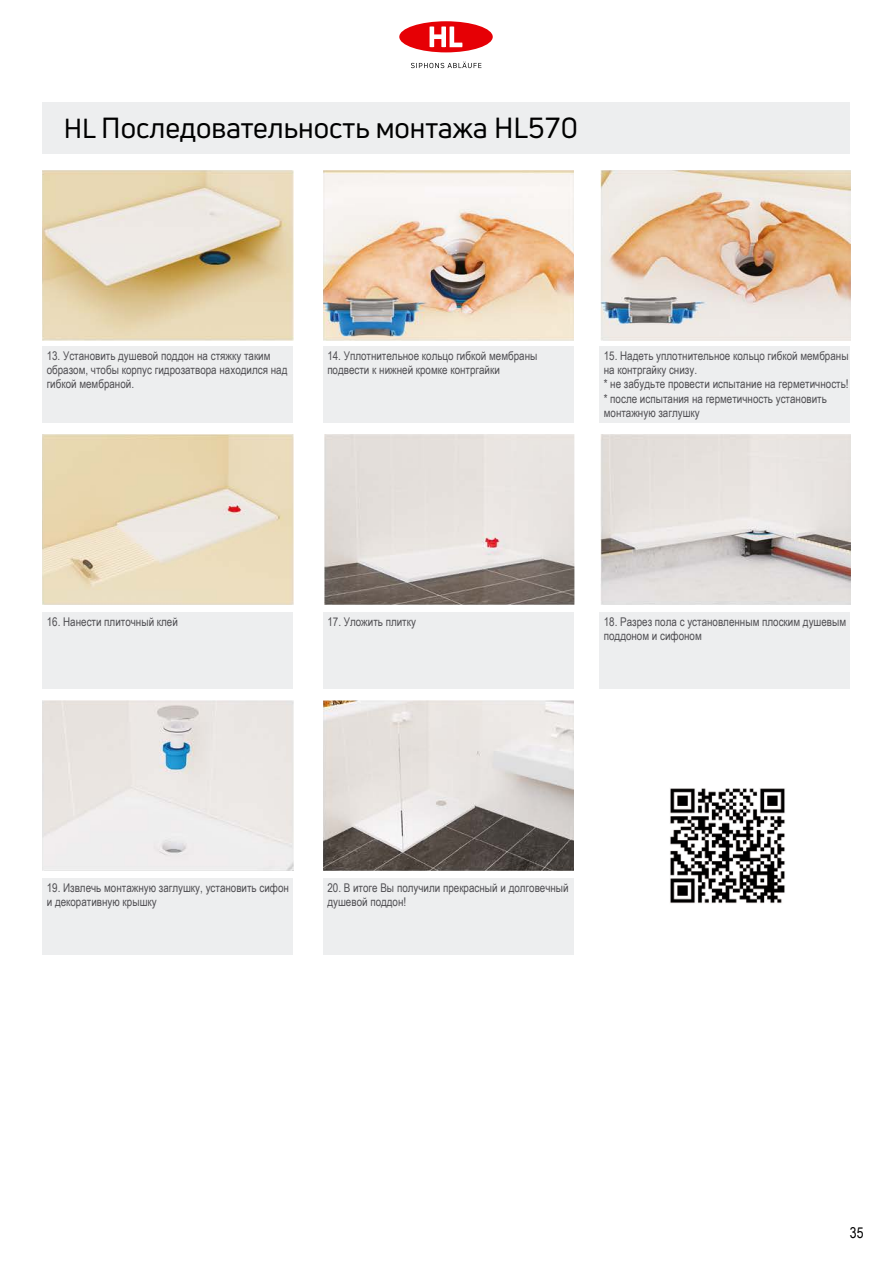
<style>
.page{position:relative;width:893px;height:1263px;background:#fff}
.page>*{position:absolute;margin:0;border:0;box-sizing:border-box;transform-origin:0 0}
.t1{font:28.5px "Uni Neue";color:#000}
.t2{font:15px "Arial Narrow";color:#000}
.t3{font:12px/14.4px "Arial Narrow";color:#504f53}
.s1{font-size:27px}
</style>
<div class="page">
<svg style="left:411px;top:62px;width:70px;height:6px"></svg>
<div style="left:399px;top:21px;width:94px;height:31px;background:#e60005;border-radius:50%"></div>
<svg style="left:430px;top:26px;width:33px;height:21px"></svg>
<img style="left:601px;top:170px;width:249px;height:170px">
<img style="left:42px;top:170px;width:251px;height:170px">
<img style="left:323px;top:170px;width:251px;height:170px">
<img style="left:601px;top:434px;width:249px;height:170px">
<img style="left:325px;top:434px;width:249px;height:170px">
<img style="left:43px;top:434px;width:250px;height:170px">
<img style="left:42px;top:700px;width:251px;height:170px">
<img style="left:323px;top:700px;width:251px;height:170px">
<img style="left:670px;top:788px;width:115px;height:115px">
<div style="left:42px;top:102px;width:808px;height:51px;background:#edeeef"></div>
<div style="left:42px;top:347px;width:251px;height:76px;background:#edeeef"></div>
<div style="left:323px;top:347px;width:251px;height:76px;background:#edeeef"></div>
<div style="left:599px;top:347px;width:251px;height:76px;background:#edeeef"></div>
<div style="left:323px;top:613px;width:251px;height:76px;background:#edeeef"></div>
<div style="left:600px;top:613px;width:250px;height:76px;background:#edeeef"></div>
<div style="left:43px;top:613px;width:250px;height:76px;background:#edeeef"></div>
<div style="left:43px;top:879px;width:250px;height:76px;background:#edeeef"></div>
<div style="left:323px;top:879px;width:251px;height:76px;background:#edeeef"></div>
<h1 class="t1" style="left:64px;top:110px;width:515px"><span class="s1">HL</span> Последовательность монтажа HL570</h1>
<p class="t3" style="left:47px;top:348px;width:242px">13. Установить душевой поддон на стяжку таким образом, чтобы корпус гидрозатвора находился над гибкой мембраной.</p>
<p class="t3" style="left:327px;top:348px;width:212px">14. Уплотнительное кольцо гибкой мембраны подвести к нижней кромке контргайки</p>
<p class="t3" style="left:604px;top:348px;width:246px">15. Надеть уплотнительное кольцо гибкой мембраны на контргайку снизу.<br>* не забудьте провести испытание на герметичность! * после испытания на герметичность установить монтажную заглушку</p>
<p class="t3" style="left:47px;top:614px;width:133px">16. Нанести плиточный клей</p>
<p class="t3" style="left:327px;top:614px;width:90px">17. Уложить плитку</p>
<p class="t3" style="left:604px;top:614px;width:244px">18. Разрез пола с установленным плоским душевым поддоном и сифоном</p>
<p class="t3" style="left:47px;top:880px;width:244px">19. Извлечь монтажную заглушку, установить сифон и декоративную крышку</p>
<p class="t3" style="left:327px;top:880px;width:243px">20. В итоге Вы получили прекрасный и долговечный душевой поддон!</p>
<p class="t2" style="left:850px;top:1222px;width:15px">35</p>
</div>
